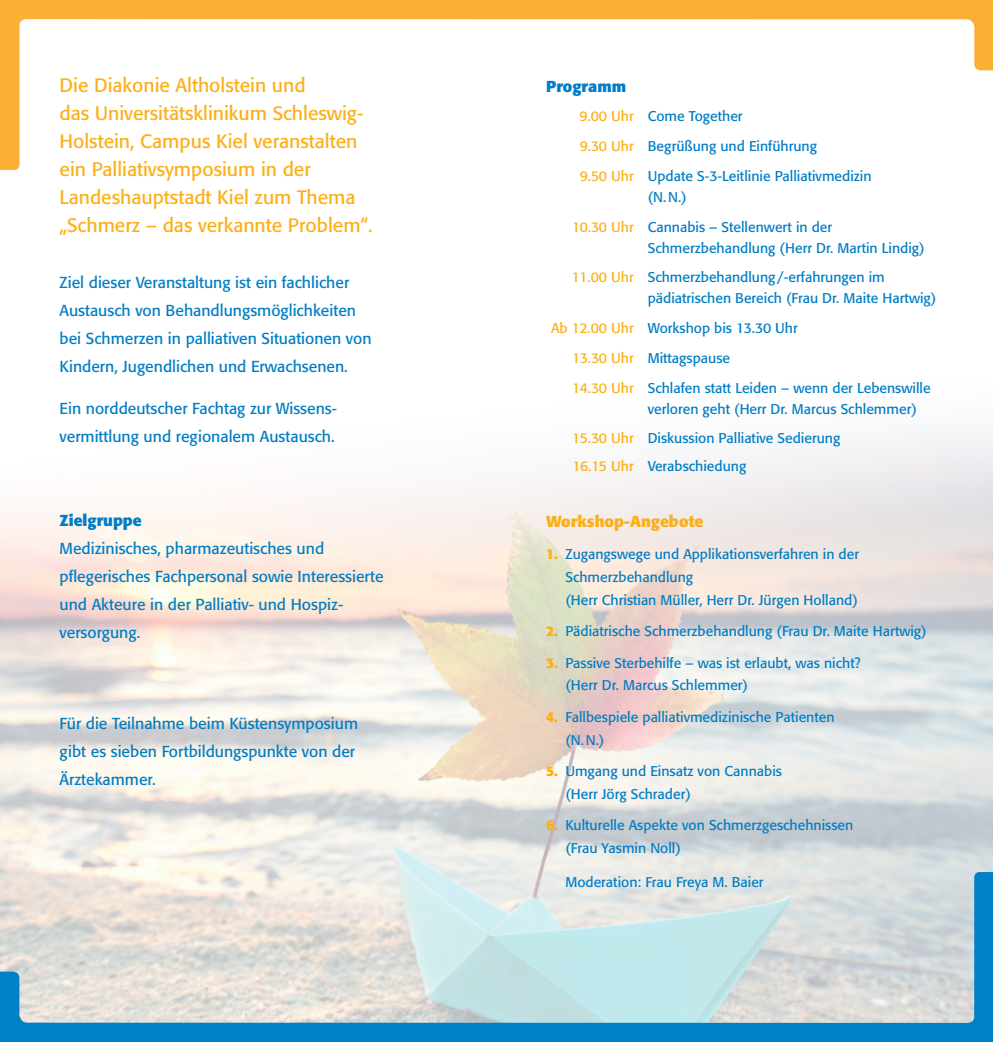
<style>
.page{position:relative;width:993px;height:1042px;background:#fff}
.page>*{position:absolute;margin:0;border:0;box-sizing:border-box;transform-origin:0 0}
.t1{font:19.25px/28px "Formata";color:#fcaf17}
.t2{font:15.75px/28px "Formata";color:#007dc5}
.t3{font:700 15.75px "Formata";color:#007dc5}
.t4{font:700 15.75px "Formata";color:#fcaf17}
.t5{font:14px/22.8px "Formata";color:#007dc5}
.s1{color:#fcaf17}
.s2{font-weight:700;color:#fcaf17}
</style>
<div class="page">
<svg style="left:0;top:872px;width:992px;height:170px"></svg>
<svg style="left:0;top:0;width:992px;height:170px"></svg>
<h1 class="t1" style="left:60px;top:71px;width:314px">Die Diakonie Altholstein und<br>das Universitätsklinikum Schleswig-Holstein, Campus Kiel veranstalten ein Palliativsymposium in der Landeshauptstadt Kiel zum Thema „Schmerz – das verkannte Problem“.</h1>
<p class="t2" style="left:60px;top:268px;width:313px">Ziel dieser Veranstaltung ist ein fachlicher Austausch von Behandlungsmöglichkeiten bei Schmerzen in palliativen Situationen von Kindern, Jugendlichen und Erwachsenen.</p>
<p class="t2" style="left:60px;top:394px;width:279px">Ein norddeutscher Fachtag zur Wissens&shy;vermittlung und regionalem Austausch.</p>
<p class="t3" style="left:60px;top:511px;width:84px">Zielgruppe</p>
<p class="t2" style="left:60px;top:534px;width:325px">Medizinisches, pharmazeutisches und pflegerisches Fachpersonal sowie Interessierte und Akteure in der Palliativ- und Hospiz&shy;versorgung.</p>
<p class="t2" style="left:60px;top:709px;width:300px">Für die Teilnahme beim Küstensymposium gibt es sieben Fortbildungspunkte von der<br>Ärztekammer.</p>
<p class="t3" style="left:546px;top:76px;width:82px">Programm</p>
<p class="t5" style="left:579px;top:102px;width:293px;line-height:29.8px"><span class="s1">9.00 Uhr</span> Come Together<br><span class="s1">9.30 Uhr</span> Begrüßung und Einführung<br><span class="s1">9.50 Uhr</span> Update S-3-Leitlinie Palliativmedizin</p>
<p class="t5" style="left:572px;top:182px;width:261px;line-height:29.8px;text-indent:76px">(N.N.)<br><span class="s1">10.30 Uhr</span> Cannabis – Stellenwert in der</p>
<p class="t5" style="left:571px;top:233px;width:354px;line-height:29.8px;text-indent:76px">Schmerzbehandlung (Herr Dr. Martin Lindig)<br><span class="s1">11.00 Uhr</span> Schmerzbehandlung/-erfahrungen im</p>
<p class="t5" style="left:647px;top:287px;width:290px">pädiatrischen Bereich (Frau Dr. Maite Hartwig)</p>
<p class="t5" style="left:551px;top:317px;width:248px"><span class="s1">Ab 12.00 Uhr</span> Workshop bis 13.30 Uhr</p>
<p class="t5" style="left:572px;top:347px;width:159px"><span class="s1">13.30 Uhr</span> Mittagspause</p>
<p class="t5" style="left:572px;top:376px;width:360px"><span class="s1">14.30 Uhr</span> Schlafen statt Leiden – wenn der Lebenswille</p>
<p class="t5" style="left:572px;top:394px;width:346px;line-height:29.8px;text-indent:76px">verloren geht (Herr Dr. Marcus Schlemmer)<br><span class="s1">15.30 Uhr</span> Diskussion Palliative Sedierung</p>
<p class="t5" style="left:572px;top:455px;width:175px"><span class="s1">16.15 Uhr</span> Verabschiedung</p>
<p class="t4" style="left:546px;top:512px;width:159px">Workshop-Angebote</p>
<p class="t5" style="left:565px;top:543px;width:295px;text-indent:-19px"><span class="s2">1.</span> Zugangswege und Applikationsverfahren in der<br>Schmerzbehandlung<br>(Herr Christian Müller, Herr Dr. Jürgen Holland)</p>
<p class="t5" style="left:546px;top:620px;width:382px"><span class="s2">2.</span> Pädiatrische Schmerzbehandlung (Frau Dr. Maite Hartwig)</p>
<p class="t5" style="left:565px;top:651px;width:296px;text-indent:-19px"><span class="s2">3.</span> Passive Sterbehilfe – was ist erlaubt, was nicht? (Herr Dr. Marcus Schlemmer)</p>
<p class="t5" style="left:565px;top:705px;width:270px;text-indent:-19px"><span class="s2">4.</span> Fallbespiele palliativmedizinische Patienten (N.N.)</p>
<p class="t5" style="left:565px;top:760px;width:218px;text-indent:-19px"><span class="s2">5.</span> Umgang und Einsatz von Cannabis (Herr Jörg Schrader)</p>
<p class="t5" style="left:565px;top:814px;width:289px;text-indent:-19px"><span class="s2">6.</span> Kulturelle Aspekte von Schmerzgeschehnissen (Frau Yasmin Noll)</p>
<p class="t5" style="left:565px;top:871px;width:200px">Moderation: Frau Freya M. Baier</p>
</div>
